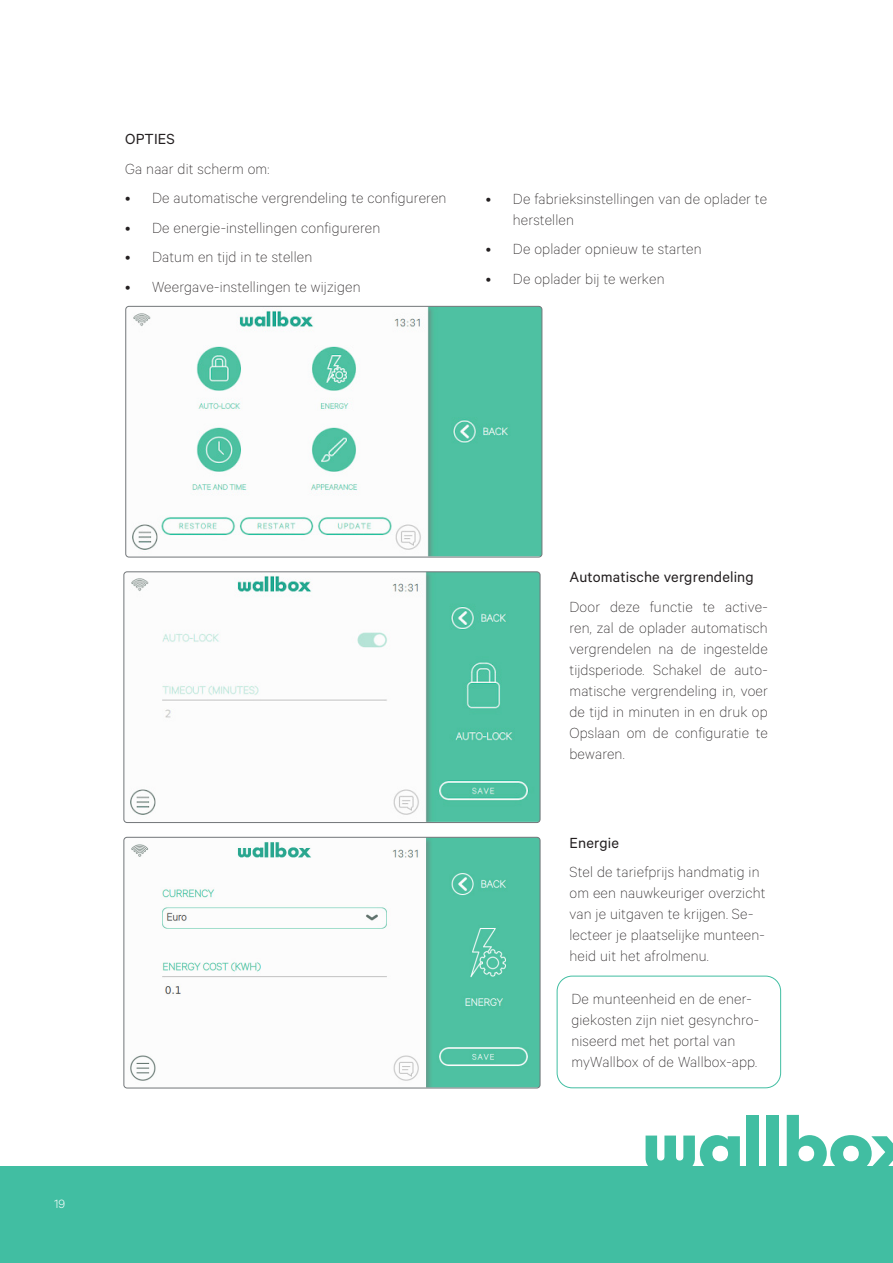
<style>
.page{position:relative;width:893px;height:1263px;background:#fff}
.page>*{position:absolute;margin:0;border:0;box-sizing:border-box;transform-origin:0 0}
.indice{font:100 16.5px/21px "Calibre";letter-spacing:.01em;color:#231f20}
.indice-2{font:16.5px "Calibre";letter-spacing:.01em;color:#231f20}
.t1{font:300 13.5px "Calibre";color:#fff}
</style>
<div class="page">
<div style="left:0;top:1167px;width:893px;height:96px;background:#41bea2"></div>
<svg style="left:646px;top:1135px;width:94px;height:32px"></svg>
<div style="left:747px;top:1115px;width:12px;height:56px;background:#41bea2"></div>
<div style="left:767px;top:1115px;width:12px;height:56px;background:#41bea2"></div>
<svg style="left:787px;top:1115px;width:106px;height:52px"></svg>
<div style="left:557px;top:976px;width:224px;height:112px;border:1px solid #41bea2;border-radius:15px"></div>
<img style="left:126px;top:306px;width:416px;height:250px">
<div style="left:126px;top:306px;width:416px;height:251px;border:1px solid #727679;border-radius:3px"></div>
<img style="left:124px;top:572px;width:416px;height:250px">
<div style="left:124px;top:572px;width:416px;height:251px;border:1px solid #727679;border-radius:3px"></div>
<img style="left:124px;top:837px;width:416px;height:250px">
<div style="left:124px;top:837px;width:416px;height:251px;border:1px solid #727679;border-radius:3px"></div>
<p class="indice-2" style="left:125px;top:130px;width:51px">OPTIES</p>
<p class="indice" style="left:125px;top:158px;width:146px">Ga naar dit scherm om:</p>
<p class="indice" style="left:125px;top:187px;width:323px">• De automatische vergrendeling te configureren</p>
<p class="indice" style="left:125px;top:217px;width:257px">• De energie-instellingen configureren</p>
<p class="indice" style="left:125px;top:246px;width:189px">• Datum en tijd in te stellen</p>
<p class="indice" style="left:125px;top:276px;width:237px">• Weergave-instellingen te wijzigen</p>
<p class="indice" style="left:513px;top:187px;width:256px;text-indent:-27px">• De fabrieksinstellingen van de oplader te herstellen</p>
<p class="indice" style="left:486px;top:238px;width:217px">• De oplader opnieuw te starten</p>
<p class="indice" style="left:486px;top:267px;width:180px">• De oplader bij te werken</p>
<p class="t1" style="left:54px;top:1195px;width:13px">19</p>
<p class="indice-2" style="left:569px;top:568px;width:186px">Automatische vergrendeling</p>
<p class="indice" style="left:569px;top:595px;width:200px;text-align:justify">Door deze functie te active&shy;ren, zal de oplader automatisch vergrendelen na de ingestelde tijdsperiode. Schakel de auto&shy;matische vergrendeling in, voer de tijd in minuten in en druk op Opslaan om de configuratie te bewaren.</p>
<p class="indice-2" style="left:569px;top:833px;width:51px">Energie</p>
<p class="indice" style="left:569px;top:861px;width:198px">Stel de tariefprijs handmatig in om een nauwkeuriger overzicht van je uitgaven te krijgen. Se&shy;lecteer je plaatselijke munteen&shy;heid uit het afrolmenu.</p>
<p class="indice" style="left:571px;top:987px;width:189px">De munteenheid en de ener&shy;giekosten zijn niet gesynchro&shy;niseerd met het portal van myWallbox of de Wallbox-app.</p>
</div>
